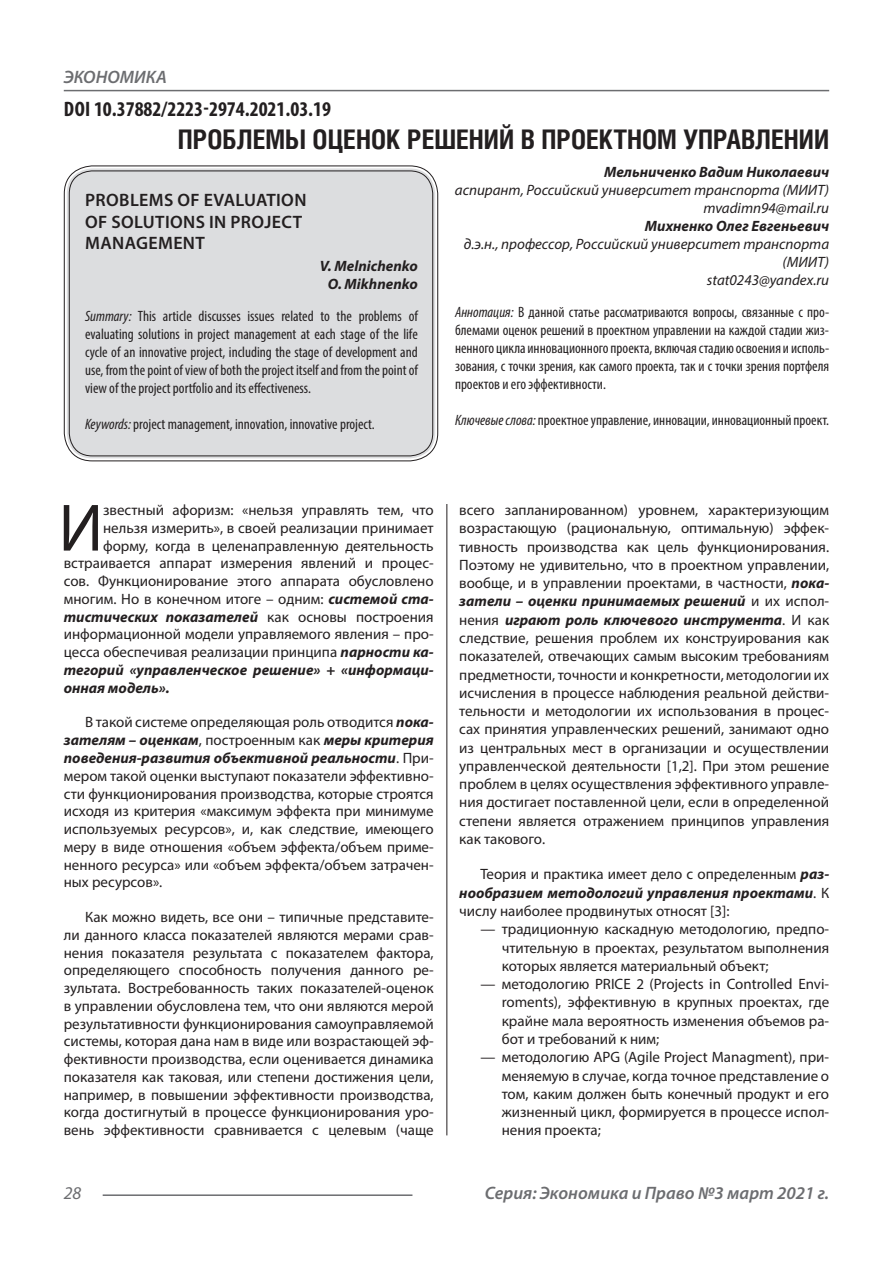
<style>
.page{position:relative;width:893px;height:1263px;background:#fff}
.page>*{position:absolute;margin:0;border:0;box-sizing:border-box;transform-origin:0 0}
.Статья_текст_первый{font:67.5px "Myriad Pro";color:#231f20}
.Статья_название{font:700 27px "Helios Cond C";color:#231f20}
.ДОИ{font:700 condensed 21px "Myriad Pro";color:#231f20}
.Статья_название_англ{font:600 18px/21.6px "Myriad Pro";letter-spacing:.02em;color:#231f20}
.t1{font:italic 600 18px "Myriad Pro";color:#6c6d70}
.t2{font:italic 18px "Myriad Pro";color:#6c6d70}
.Статья_текст{font:15px/18.3px "Myriad Pro";color:#231f20;text-align:justify}
.Статья_текст_первый-2{font:15px "Myriad Pro";color:#231f20}
.Статья_аннотация_анг{font:condensed 15px/18px "Myriad Pro";color:#231f20;text-align:justify}
.Статья_аннотация_тек{font:condensed 15px/18px "Myriad Pro";color:#231f20;text-align:justify}
.Статья_автор_инфо{font:italic 15px/18px "Myriad Pro";color:#231f20;text-align:right}
.Статья_текст_первый-3{font:italic 700 15px "Myriad Pro";color:#231f20}
.Статья_автор_инфо-2{font:italic 700 15px "Myriad Pro";color:#231f20}
.Статья_автор_англ{font:italic 700 15px "Myriad Pro";color:#231f20}
.s1{font-style:italic}
.s2{font-weight:700;font-style:italic}
.s3{font-weight:400;font-style:normal}
</style>
<div class="page">
<hr style="left:446px;top:128px;width:1px;height:1007px;background:#231f20">
<hr style="left:103px;top:1194px;width:309px;height:2px;background:#6c6d70">
<hr style="left:64px;top:90px;width:765px;height:1px;background:#6c6d70">
<div style="left:443px;top:128px;width:10px;height:376px;background:#fff"></div>
<div style="left:67px;top:168px;width:368px;height:290px;background:#dcdddf;border-radius:26px"></div>
<div style="left:64px;top:165px;width:374px;height:296px;border:1px solid #231f20;border-radius:28px"></div>
<div style="left:69px;top:170px;width:364px;height:286px;border:1px solid #231f20;border-radius:23px"></div>
<p class="t1" style="left:64px;top:66px;width:105px">ЭКОНОМИКА</p>
<p class="ДОИ" style="left:64px;top:96px;width:269px">DOI 10.37882/2223-2974.2021.03.19</p>
<p class="Статья_название" style="left:178px;top:124px;width:653px">ПРОБЛЕМЫ ОЦЕНОК РЕШЕНИЙ В ПРОЕКТНОМ УПРАВЛЕНИИ</p>
<p class="Статья_автор_инфо-2" style="left:604px;top:162px;width:227px">Мельниченко Вадим Николаевич</p>
<p class="Статья_автор_инфо" style="left:455px;top:180px;width:376px">аспирант, Российский университет транспорта (МИИТ)</p>
<p class="Статья_автор_инфо" style="left:703px;top:198px;width:127px">mvadimn94@mail.ru</p>
<p class="Статья_автор_инфо-2" style="left:645px;top:216px;width:186px">Михненко Олег Евгеньевич</p>
<p class="Статья_автор_инфо" style="left:464px;top:234px;width:367px">д.э.н., профессор, Российский университет транспорта (МИИТ)</p>
<p class="Статья_автор_инфо" style="left:707px;top:270px;width:124px">stat0243@yandex.ru</p>
<p class="Статья_аннотация_тек" style="left:455px;top:303px;width:376px"><span class="s1">Аннотация:</span> В данной статье рассматриваются вопросы, связанные с про&shy;блемами оценок решений в проектном управлении на каждой стадии жиз&shy;ненного цикла инновационного проекта, включая стадию освоения и исполь&shy;зования, с точки зрения, как самого проекта, так и с точки зрения портфеля проектов и его эффективности.</p>
<p class="Статья_аннотация_тек" style="left:455px;top:411px;width:376px"><span class="s1">Ключевые слова:</span> проектное управление, инновации, инновационный проект.</p>
<p class="Статья_название_англ" style="left:85px;top:189px;width:223px">PROBLEMS OF EVALUATION<br>OF SOLUTIONS IN PROJECT<br>MANAGEMENT</p>
<p class="Статья_автор_англ" style="left:320px;top:256px;width:99px">V. Melnichenko</p>
<p class="Статья_автор_англ" style="left:328px;top:274px;width:92px">O. Mikhnenko</p>
<p class="Статья_аннотация_анг" style="left:85px;top:307px;width:334px"><span class="s1">Summary:</span> This article discusses issues related to the problems of evaluating solutions in project management at each stage of the life cycle of an innovative project, including the stage of development and use, from the point of view of both the project itself and from the point of view of the project portfolio and its effectiveness.</p>
<p class="Статья_аннотация_анг" style="left:85px;top:415px;width:291px"><span class="s1">Keywords:</span> project management, innovation, innovative project.</p>
<p class="Статья_текст_первый" style="left:59px;top:486px;width:46px">И</p>
<p class="Статья_текст_первый-2" style="left:103px;top:501px;width:332px">звестный афоризм: «нельзя управлять тем, что</p>
<p class="Статья_текст_первый-2" style="left:103px;top:519px;width:332px">нельзя измерить», в своей реализации принимает</p>
<p class="Статья_текст_первый-2" style="left:103px;top:536px;width:332px">форму, когда в целенаправленную деятельность</p>
<p class="Статья_текст_первый-2" style="left:64px;top:554px;width:371px">встраивается аппарат измерения явлений и процес-</p>
<p class="Статья_текст_первый-2" style="left:64px;top:572px;width:371px">сов. Функционирование этого аппарата обусловлено</p>
<p class="Статья_текст_первый-2" style="left:64px;top:590px;width:371px">многим. Но в конечном итоге – одним: <span class="s2">системой ста-</span></p>
<p class="Статья_текст_первый-3" style="left:64px;top:607px;width:371px">тистических показателей <span class="s3">как основы построения</span></p>
<p class="Статья_текст_первый-2" style="left:64px;top:625px;width:371px">информационной модели управляемого явления – про-</p>
<p class="Статья_текст_первый-2" style="left:64px;top:643px;width:371px">цесса обеспечивая реализации принципа <span class="s2">парности ка-</span></p>
<p class="Статья_текст_первый-3" style="left:64px;top:660px;width:371px">тегорий «управленческое решение» + «информаци-</p>
<p class="Статья_текст_первый-3" style="left:64px;top:678px;width:107px">онная модель».</p>
<p class="Статья_текст" style="left:64px;top:713px;width:371px;line-height:17.7px;text-indent:21px">В такой системе определяющая роль отводится <span class="s2">пока&shy;зателям – оценкам</span>, построенным как <span class="s2">меры критерия поведения-развития объективной реальности</span>. При&shy;мером такой оценки выступают показатели эффективно&shy;сти функционирования производства, которые строятся исходя из критерия «максимум эффекта при минимуме используемых ресурсов», и, как следствие, имеющего меру в виде отношения «объем эффекта/объем приме&shy;ненного ресурса» или «объем эффекта/объем затрачен&shy;ных ресурсов».</p>
<p class="Статья_текст" style="left:64px;top:908px;width:371px;line-height:17.7px;text-indent:21px">Как можно видеть, все они – типичные представите&shy;ли данного класса показателей являются мерами срав&shy;нения показателя результата с показателем фактора, определяющего способность получения данного ре&shy;зультата. Востребованность таких показателей-оценок в управлении обусловлена тем, что они являются мерой результативности функционирования самоуправляемой системы, которая дана нам в виде или возрастающей эф&shy;фективности производства, если оценивается динамика показателя как таковая, или степени достижения цели, например, в повышении эффективности производства, когда достигнутый в процессе функционирования уро&shy;вень эффективности сравнивается с целевым (чаще</p>
<p class="Статья_текст" style="left:459px;top:501px;width:371px">всего запланированном) уровнем, характеризующим возрастающую (рациональную, оптимальную) эффек&shy;тивность производства как цель функционирования.<br>Поэтому не удивительно, что в проектном управлении, вообще, и в управлении проектами, в частности, <span class="s2">пока&shy;затели – оценки принимаемых решений</span> и их испол&shy;нения <span class="s2">играют роль ключевого инструмента</span>. И как следствие, решения проблем их конструирования как показателей, отвечающих самым высоким требованиям предметности, точности и конкретности, методологии их исчисления в процессе наблюдения реальной действи&shy;тельности и методологии их использования в процес&shy;сах принятия управленческих решений, занимают одно из центральных мест в организации и осуществлении управленческой деятельности [1,2]. При этом решение проблем в целях осуществления эффективного управле&shy;ния достигает поставленной цели, если в определенной степени является отражением принципов управления как такового.</p>
<p class="Статья_текст" style="left:459px;top:865px;width:371px;text-indent:21px">Теория и практика имеет дело с определенным <span class="s2">раз&shy;нообразием методологий управления проектами</span>. К числу наиболее продвинутых относят [3]:</p>
<p class="Статья_текст" style="left:502px;top:920px;width:329px;text-indent:-21px">— традиционную каскадную методологию, предпо&shy;чтительную в проектах, результатом выполнения которых является материальный объект;</p>
<p class="Статья_текст" style="left:502px;top:975px;width:329px;text-indent:-21px">— методологию PRICE 2 (Projects in Controlled Envi&shy;roments), эффективную в крупных проектах, где крайне мала вероятность изменения объемов ра&shy;бот и требований к ним;</p>
<p class="Статья_текст" style="left:502px;top:1048px;width:329px;text-indent:-21px">— методологию APG (Agile Project Managment), при&shy;меняемую в случае, когда точное представление о том, каким должен быть конечный продукт и его жизненный цикл, формируется в процессе испол&shy;нения проекта;</p>
<p class="t2" style="left:64px;top:1182px;width:19px">28</p>
<p class="t1" style="left:485px;top:1182px;width:346px">Серия: Экономика и Право №3 март 2021 г.</p>
</div>
